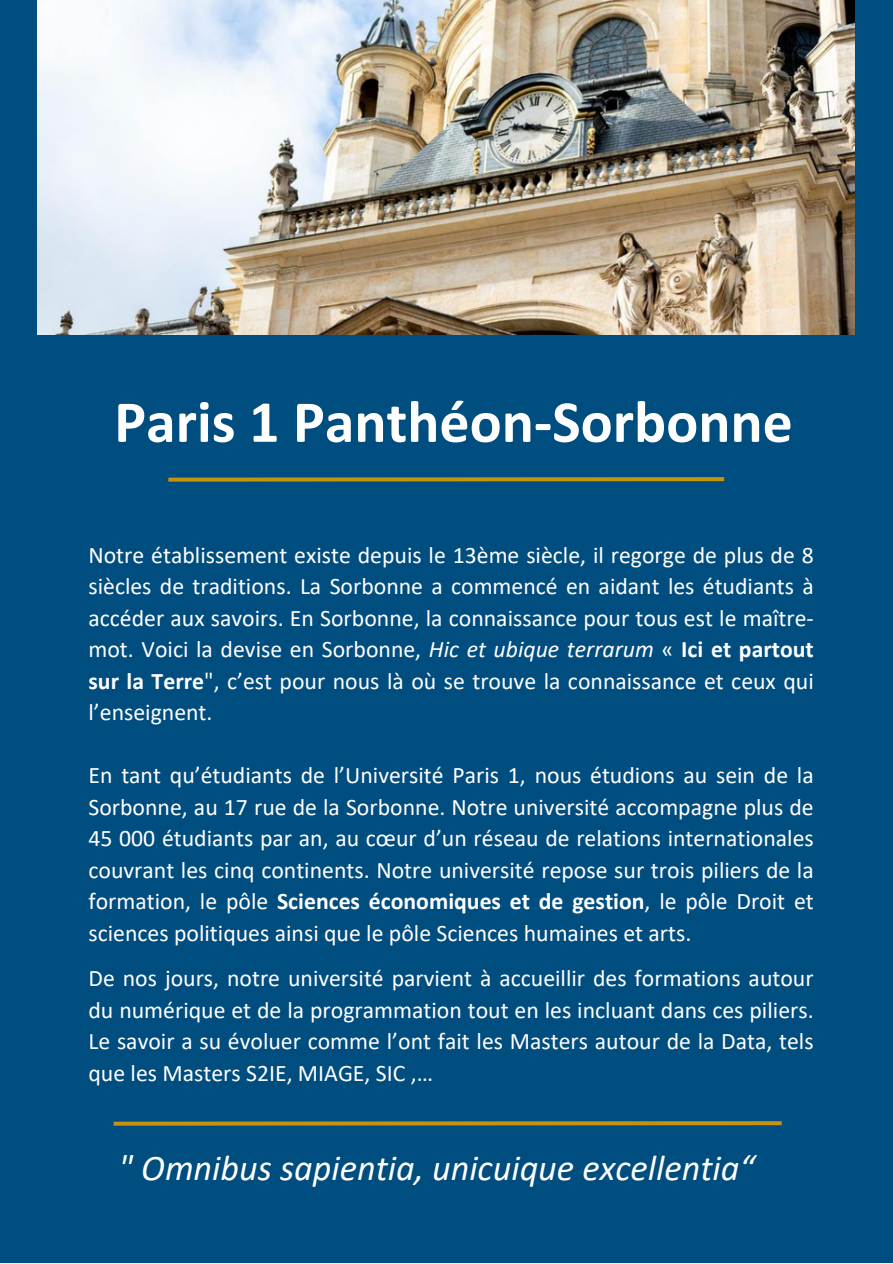
<style>
.page{position:relative;width:893px;height:1264px;background:#fff}
.page>*{position:absolute;margin:0;border:0;box-sizing:border-box;transform-origin:0 0}
.t1{font:700 59.85px "Calibri";color:#fff}
.t2{font:italic 36.15px "Calibri";color:#fff}
.t3{font:23.7px/31.5px "Calibri";color:#fff;text-align:justify}
.s1{font-style:italic}
.s2{font-weight:700}
</style>
<div class="page">
<div style="left:0;top:0;width:892px;height:1262px;background:#004d80"></div>
<img style="left:38px;top:0;width:816px;height:334px">
<svg style="left:114px;top:1121px;width:667px;height:4px;background:#b38a1a"></svg>
<svg style="left:168px;top:477px;width:556px;height:4px;background:#b58b18"></svg>
<p class="t1" style="left:114px;top:397px;width:680px">Paris 1 Panthéon-Sorbonne</p>
<p class="t3" style="left:88px;top:541px;width:726px">Notre établissement existe depuis le 13ème siècle, il regorge de plus de 8 siècles de traditions. La Sorbonne a commencé en aidant les étudiants à accéder aux savoirs. En Sorbonne, la connaissance pour tous est le maître&shy;mot. Voici la devise en Sorbonne, <span class="s1">Hic et ubique terrarum</span> « <span class="s2">Ici et partout sur la Terre</span>", c’est pour nous là où se trouve la connaissance et ceux qui l’enseignent.</p>
<p class="t3" style="left:88px;top:761px;width:726px">En tant qu’étudiants de l’Université Paris 1, nous étudions au sein de la Sorbonne, au 17 rue de la Sorbonne. Notre université accompagne plus de 45 000 étudiants par an, au cœur d’un réseau de relations internationales couvrant les cinq continents. Notre université repose sur trois piliers de la formation, le pôle <span class="s2">Sciences économiques et de gestion</span>, le pôle Droit et sciences politiques ainsi que le pôle Sciences humaines et arts.</p>
<p class="t3" style="left:88px;top:964px;width:726px">De nos jours, notre université parvient à accueillir des formations autour du numérique et de la programmation tout en les incluant dans ces piliers.<br>Le savoir a su évoluer comme l’ont fait les Masters autour de la Data, tels que les Masters S2IE, MIAGE, SIC ,…</p>
<p class="t2" style="left:119px;top:1152px;width:637px">" Omnibus sapientia, unicuique excellentia“</p>
</div>
